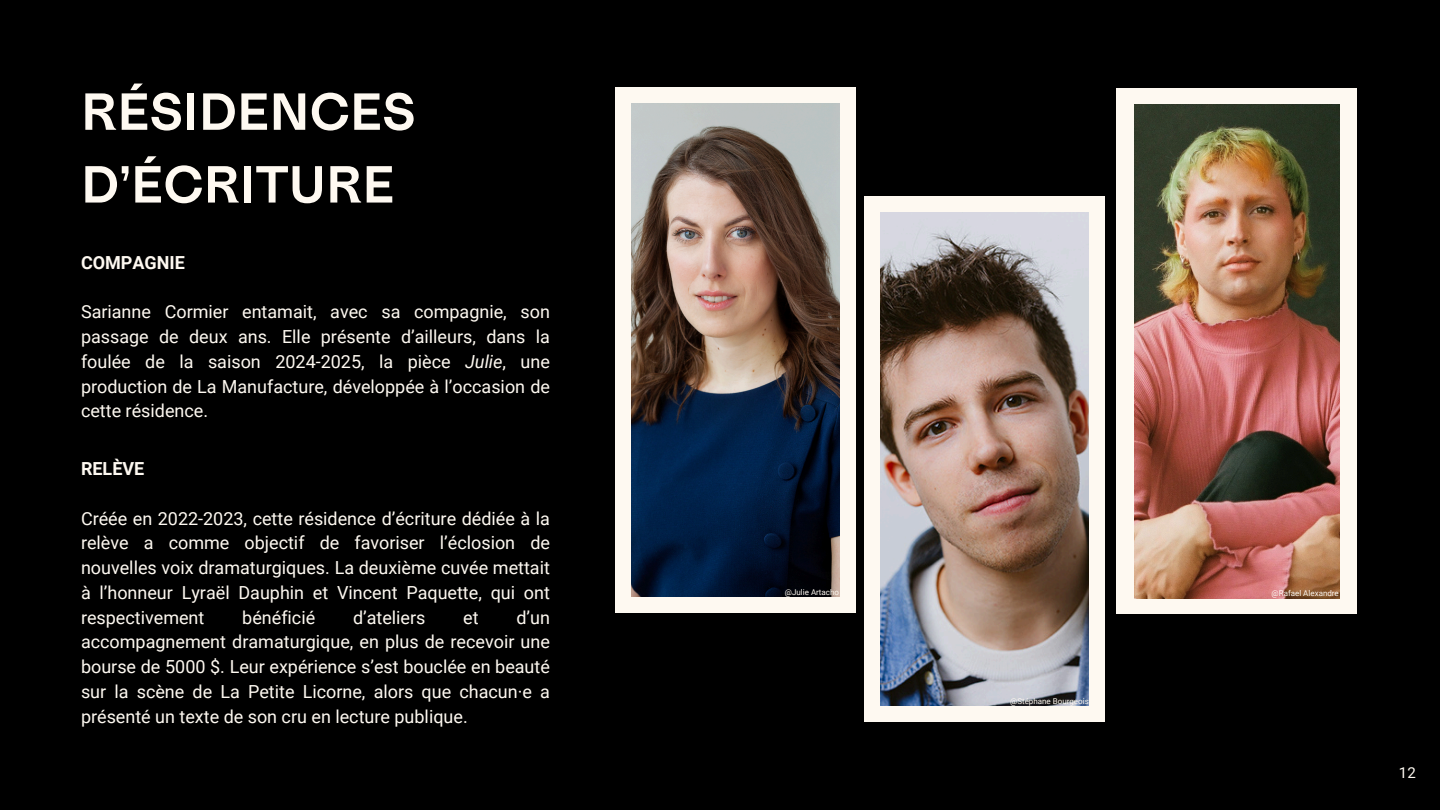
<style>
.page{position:relative;width:1440px;height:810px;background:#000}
.page>*{position:absolute;margin:0;border:0;box-sizing:border-box;transform-origin:0 0}
.t1{font:600 52px/72.8px "Medium LL";color:#fef9f1}
.t2{font:18px/24.8px "Roboto";color:#fef9f1;text-align:justify}
.t3{font:700 18px "Roboto";color:#fef9f1}
.t4{font:15px "Roboto";color:#fef9f1}
.t5{font:8px "Roboto";color:#fef9f1}
.s1{font-style:italic}
</style>
<div class="page">
<div style="left:615px;top:88px;width:241px;height:525px;background:#fef9f1"></div>
<img style="left:631px;top:104px;width:208px;height:493px">
<div style="left:864px;top:196px;width:241px;height:525px;background:#fef9f1"></div>
<img style="left:881px;top:212px;width:208px;height:494px">
<div style="left:1116px;top:89px;width:241px;height:525px;background:#fef9f1"></div>
<img style="left:1135px;top:105px;width:204px;height:493px">
<h3 class="t1" style="left:81px;top:75px;width:336px">RÉSIDENCES<br>D’ÉCRITURE</h3>
<p class="t3" style="left:81px;top:252px;width:105px">COMPAGNIE</p>
<p class="t2" style="left:81px;top:300px;width:471px">Sarianne Cormier entamait, avec sa compagnie, son passage de deux ans. Elle présente d’ailleurs, dans la foulée de la saison 2024-2025, la pièce <span class="s1">Julie</span>, une production de La Manufacture, développée à l’occasion de cette résidence.</p>
<p class="t3" style="left:81px;top:458px;width:65px">RELÈVE</p>
<p class="t2" style="left:81px;top:506px;width:470px">Créée en 2022-2023, cette résidence d’écriture dédiée à la relève a comme objectif de favoriser l’éclosion de nouvelles voix dramaturgiques. La deuxième cuvée mettait à l’honneur Lyraël Dauphin et Vincent Paquette, qui ont respectivement</p>
<p class="t2" style="left:242px;top:605px;width:74px">bénéficié</p>
<p class="t2" style="left:353px;top:605px;width:74px">d’ateliers</p>
<p class="t2" style="left:463px;top:605px;width:17px">et</p>
<p class="t2" style="left:81px;top:605px;width:471px;text-indent:435px">d’un accompagnement dramaturgique, en plus de recevoir une bourse de 5000 $. Leur expérience s’est bouclée en beauté sur la scène de La Petite Licorne, alors que chacun·e a présenté un texte de son cru en lecture publique.</p>
<p class="t5" style="left:785px;top:587px;width:56px">@Julie Artacho</p>
<p class="t5" style="left:1010px;top:696px;width:80px">@Stéphane Bourgeois</p>
<p class="t5" style="left:1272px;top:588px;width:69px">@Rafael Alexandre</p>
<h2 class="t4" style="left:1399px;top:764px;width:18px">12</h2>
</div>
